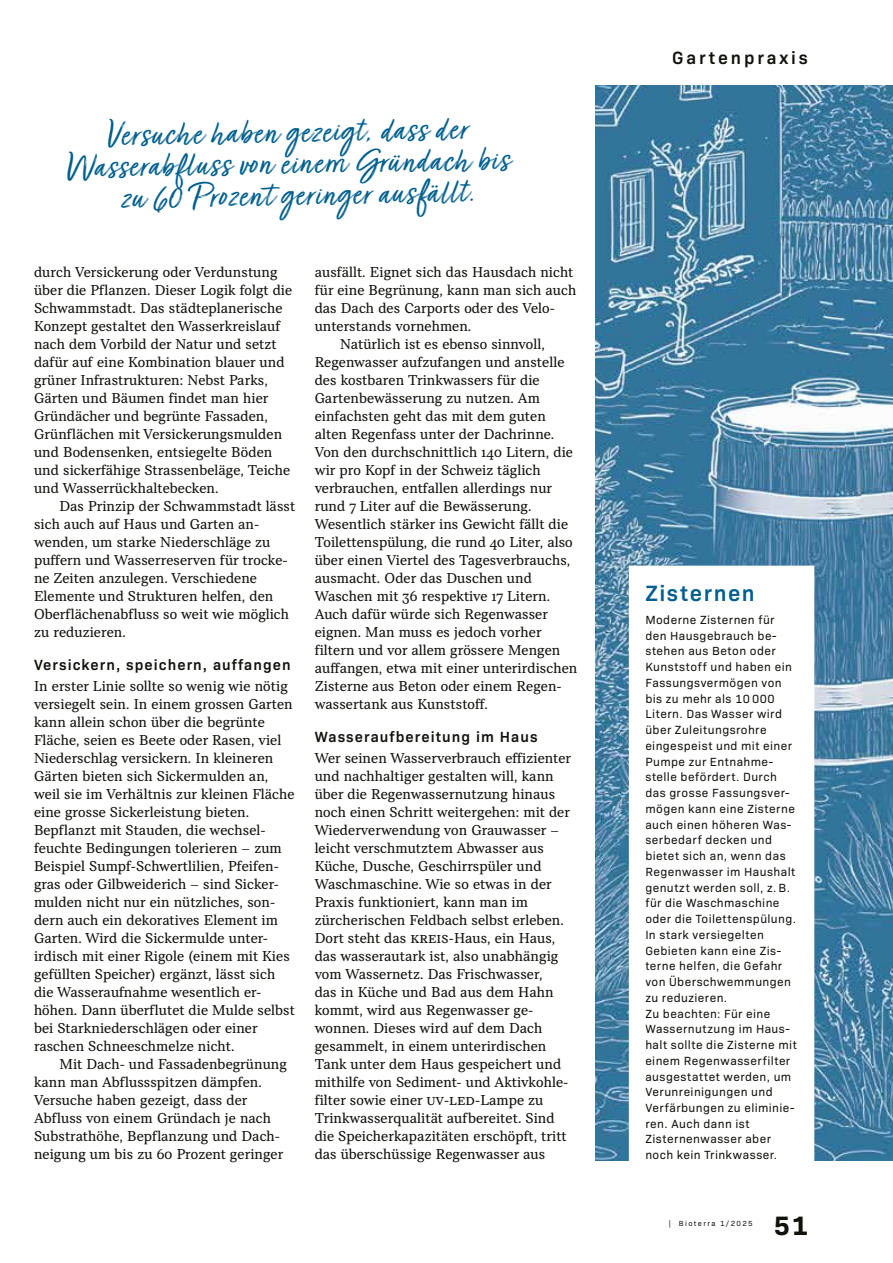
<style>
.page{position:relative;width:893px;height:1263px;background:#fff}
.page>*{position:absolute;margin:0;border:0;box-sizing:border-box;transform-origin:0 0}
.t1{font:39px/31.5px "Turbinado Light Dry Pro";color:#005f8e;text-align:center;scale:1.15 1}
.t2{font:700 27px "Bio Sans";color:#12120d}
.t3{font:600 22.5px "Bio Sans";letter-spacing:.07em;color:#005f8e}
.t4{font:600 18px "Bio Sans";letter-spacing:.16em;color:#12120d}
.t5{font:600 15px "Bio Sans";letter-spacing:.07em;color:#12120d}
.t6{font:14.25px/18px "TT Livret Text";letter-spacing:.01em;color:#12120d}
.t7{font:12px/15.8px "Bio Sans";letter-spacing:.035em;color:#12120d}
.t8{font:7.5px "Bio Sans";letter-spacing:.18em;color:#12120d}
.s1{font-size:36px}
</style>
<div class="page">
<img style="left:595px;top:85px;width:298px;height:1075px">
<div style="left:637px;top:574px;width:169px;height:609px;background:#fff"></div>
<h1 class="t1" style="left:66px;top:123px;width:387px;rotate:-1deg">Versuche haben gezeigt, dass der<br>Wasserab!luss von einem Gründach bis zu <span class="s1">60</span> Prozen" geringer ausfällt.</h1>
<p class="t6" style="left:34px;top:263px;width:260px">durch Versickerung oder Verdunstung über die Pflanzen. Dieser Logik folgt die Schwammstadt. Das städteplanerische Konzept gestaltet den Wasserkreislauf nach dem Vorbild der Natur und setzt dafür auf eine Kombination blauer und grüner Infrastrukturen: Nebst Parks, Gärten und Bäumen findet man hier Gründächer und begrünte Fassaden, Grünflächen mit Versickerungsmulden und Bodensenken, entsiegelte Böden und sickerfähige Strassenbeläge, Teiche und Wasserrückhaltebecken.</p>
<p class="t6" style="left:34px;top:497px;width:263px;text-indent:26px">Das Prinzip der Schwammstadt lässt sich auch auf Haus und Garten an&shy;wenden, um starke Niederschläge zu puffern und Wasserreserven für trocke&shy;ne Zeiten anzulegen. Verschiedene Elemente und Strukturen helfen, den Oberflächenabfluss so weit wie möglich zu reduzieren.</p>
<p class="t5" style="left:34px;top:654px;width:258px">Versickern, speichern, auffangen</p>
<p class="t6" style="left:34px;top:677px;width:262px">In erster Linie sollte so wenig wie nötig versiegelt sein. In einem grossen Garten kann allein schon über die begrünte Fläche, seien es Beete oder Rasen, viel Niederschlag versickern. In kleineren Gärten bieten sich Sickermulden an, weil sie im Verhältnis zur kleinen Fläche eine grosse Sickerleistung bieten.<br>Bepflanzt mit Stauden, die wechsel&shy;feuchte Bedingungen tolerieren – zum Beispiel Sumpf-Schwertlilien, Pfeifen&shy;gras oder Gilbweiderich – sind Sicker&shy;mulden nicht nur ein nützliches, son&shy;dern auch ein dekoratives Element im Garten. Wird die Sickermulde unter&shy;irdisch mit einer Rigole (einem mit Kies gefüllten Speicher) ergänzt, lässt sich die Wasseraufnahme wesentlich er&shy;höhen. Dann überflutet die Mulde selbst bei Starkniederschlägen oder einer raschen Schneeschmelze nicht.</p>
<p class="t6" style="left:34px;top:1055px;width:255px;text-indent:26px">Mit Dach- und Fassadenbegrünung kann man Abflussspitzen dämpfen.<br>Versuche haben gezeigt, dass der Abfluss von einem Gründach je nach Substrathöhe, Bepflanzung und Dach&shy;neigung um bis zu &amp;# Prozent geringer</p>
<p class="t6" style="left:315px;top:263px;width:260px">ausfällt. Eignet sich das Hausdach nicht</p>
<p class="t6" style="left:315px;top:281px;width:263px">für eine Begrünung, kann man sich auch</p>
<p class="t6" style="left:315px;top:299px;width:242px">das Dach des Carports oder des Velo-</p>
<p class="t6" style="left:315px;top:317px;width:158px">unterstands vornehmen.</p>
<p class="t6" style="left:340px;top:335px;width:206px">Natürlich ist es ebenso sinnvoll,</p>
<p class="t6" style="left:315px;top:353px;width:251px">Regenwasser aufzufangen und anstelle</p>
<p class="t6" style="left:315px;top:371px;width:226px">des kostbaren Trinkwassers für die</p>
<p class="t6" style="left:315px;top:389px;width:227px">Gartenbewässerung zu nutzen. Am</p>
<p class="t6" style="left:315px;top:407px;width:233px">einfachsten geht das mit dem guten</p>
<p class="t6" style="left:315px;top:425px;width:241px">alten Regenfass unter der Dachrinne.</p>
<p class="t6" style="left:315px;top:443px;width:260px">Von den durchschnittlich !"# Litern, die</p>
<p class="t6" style="left:315px;top:461px;width:227px">wir pro Kopf in der Schweiz täglich</p>
<p class="t6" style="left:315px;top:479px;width:239px">verbrauchen, entfallen allerdings nur</p>
<p class="t6" style="left:315px;top:497px;width:218px">rund $ Liter auf die Bewässerung.</p>
<p class="t6" style="left:315px;top:515px;width:255px">Wesentlich stärker ins Gewicht fällt die</p>
<p class="t6" style="left:315px;top:533px;width:260px">Toilettenspülung, die rund "# Liter, also</p>
<p class="t6" style="left:315px;top:551px;width:257px">über einen Viertel des Tagesverbrauchs,</p>
<p class="t6" style="left:315px;top:569px;width:219px">ausmacht. Oder das Duschen und</p>
<p class="t6" style="left:315px;top:587px;width:237px">Waschen mit %&amp; respektive !$ Litern.</p>
<p class="t6" style="left:315px;top:605px;width:235px">Auch dafür würde sich Regenwasser</p>
<p class="t6" style="left:315px;top:623px;width:228px">eignen. Man muss es jedoch vorher</p>
<p class="t6" style="left:315px;top:641px;width:247px">filtern und vor allem grössere Mengen</p>
<p class="t6" style="left:315px;top:659px;width:264px">auffangen, etwa mit einer unterirdischen</p>
<p class="t6" style="left:315px;top:677px;width:249px">Zisterne aus Beton oder einem Regen-</p>
<p class="t6" style="left:315px;top:695px;width:175px">wassertank aus Kunststoff.</p>
<p class="t5" style="left:315px;top:726px;width:224px">Wasseraufbereitung im Haus</p>
<p class="t6" style="left:315px;top:749px;width:258px">Wer seinen Wasserverbrauch effizienter und nachhaltiger gestalten will, kann über die Regenwassernutzung hinaus noch einen Schritt weitergehen: mit der Wiederverwendung von Grauwasser – leicht verschmutztem Abwasser aus Küche, Dusche, Geschirrspüler und Waschmaschine. Wie so etwas in der Praxis funktioniert, kann man im zürcherischen Feldbach selbst erleben.<br>Dort steht das '()*+-Haus, ein Haus, das wasserautark ist, also unabhängig vom Wassernetz. Das Frischwasser,<br>das in Küche und Bad aus dem Hahn kommt, wird aus Regenwasser ge&shy;wonnen. Dieses wird auf dem Dach gesammelt, in einem unterirdischen Tank unter dem Haus gespeichert und mithilfe von Sediment- und Aktivkohle&shy;filter sowie einer ,--.)/-Lampe zu Trinkwasserqualität aufbereitet. Sind die Speicherkapazitäten erschöpft, tritt das überschüssige Regenwasser aus</p>
<p class="t4" style="left:672px;top:44px;width:137px">Gartenpraxis</p>
<h3 class="t3" style="left:645px;top:576px;width:111px">Zisternen</h3>
<p class="t7" style="left:645px;top:611px;width:153px">Moderne Zisternen für den Hausgebrauch be&shy;stehen aus Beton oder<br>Kunststoff und haben ein<br>Fassungsvermögen von bis zu mehr als 10 000<br>Litern. Das Wasser wird über Zuleitungsrohre eingespeist und mit einer<br>Pumpe zur Entnahme&shy;stelle befördert. Durch das grosse Fassungsver&shy;mögen kann eine Zisterne auch einen höheren Was&shy;serbedarf decken und bietet sich an, wenn das<br>Regenwasser im Haushalt genutzt werden soll, z. B. für die Waschmaschine oder die Toilettenspülung.<br>In stark versiegelten<br>Gebieten kann eine Zis&shy;terne helfen, die Gefahr von Überschwemmungen zu reduzieren.<br>Zu beachten: Für eine<br>Wassernutzung im Haus&shy;halt sollte die Zisterne mit einem Regenwasserfilter ausgestattet werden, um<br>Verunreinigungen und<br>Verfärbungen zu eliminie&shy;ren. Auch dann ist<br>Zisternenwasser aber noch kein Trinkwasser.</p>
<p class="t8" style="left:669px;top:1218px;width:85px">| Bioterra 1/2025</p>
<h2 class="t2" style="left:774px;top:1205px;width:36px">51</h2>
</div>
